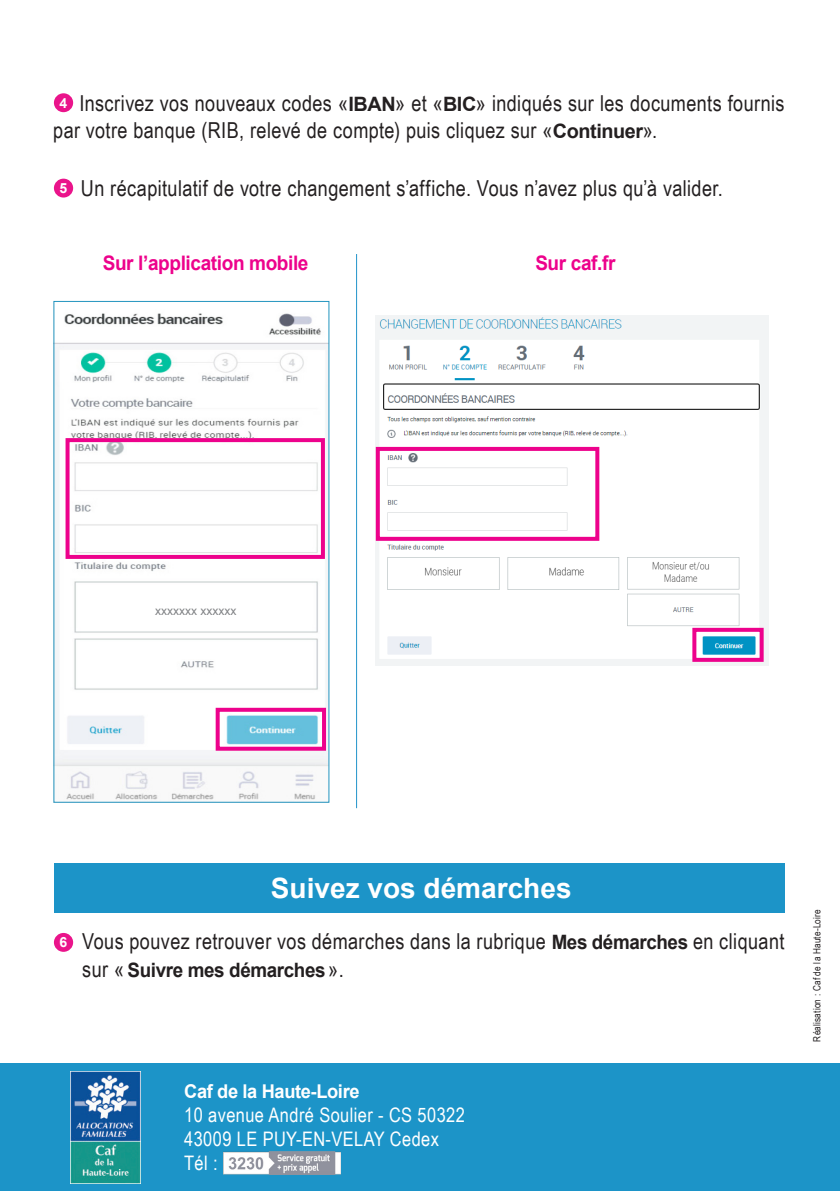
<style>
.page{position:relative;width:840px;height:1191px;background:#fff}
.page>*{position:absolute;margin:0;border:0;box-sizing:border-box;transform-origin:0 0}
.t1{font:700 28px "Arial";color:#fff}
.t2{font:22px/27px "Arial Narrow";letter-spacing:.02em;color:#231f20}
.t3{font:20px "Arial Narrow";letter-spacing:.02em;color:#fff}
.t4{font:700 20px "Arial";letter-spacing:-.02em;color:#ed028c;scale:.95 1}
.t5{font:700 19.8px "Arial";letter-spacing:-.02em;color:#231f20;scale:.95 1}
.t6{font:700 19px "Arial";letter-spacing:-.02em;color:#fff;scale:.96 1}
.t7{font:700 14px "Arial";color:#fff}
.t8{font:12px "Arial";color:#808285}
.t9{font:10px "Arial Narrow";letter-spacing:.02em;color:#231f20}
.s1{font-family:"Arial";font-weight:700;font-size:19.8px}
.s2{font-family:"Arial Narrow";font-weight:400;font-size:22px}
</style>
<div class="page">
<img style="left:375px;top:316px;width:392px;height:349px">
<div style="left:54px;top:863px;width:730px;height:49px;background:#1c94c8"></div>
<div style="left:0;top:1063px;width:839px;height:128px;background:#1c94c8"></div>
<img style="left:223px;top:1151px;width:118px;height:23px">
<img style="left:70px;top:1071px;width:70px;height:112px">
<div style="left:375px;top:447px;width:224px;height:94px;border:4px solid #ed028c"></div>
<img style="left:56px;top:313px;width:271px;height:487px">
<div style="left:65px;top:438px;width:260px;height:121px;border:4px solid #ed028c"></div>
<div style="left:215px;top:708px;width:111px;height:42px;border:4px solid #ed028c"></div>
<div style="left:692px;top:628px;width:71px;height:34px;border:4px solid #ed028c"></div>
<hr style="left:356px;top:254px;width:1px;height:554px;background:#2294ca">
<div style="left:54px;top:93px;width:19px;height:19px;background:#ea148b;border-radius:50%"></div>
<div style="left:54px;top:179px;width:19px;height:18px;background:#ea148b;border-radius:50%"></div>
<div style="left:54px;top:933px;width:19px;height:18px;background:#ea148b;border-radius:50%"></div>
<div style="left:130px;top:596px;width:134px;height:28px;background:#fff"></div>
<p class="t2" style="left:53px;top:89px;width:732px;text-indent:26px">Inscrivez vos nouveaux codes «<span class="s1">IBAN</span>» et «<span class="s1">BIC</span>» indiqués sur les documents fournis par votre banque (RIB, relevé de compte) puis cliquez sur «<span class="s1">Continuer</span>».</p>
<p class="t7" style="left:59px;top:93px;width:9px">4</p>
<p class="t7" style="left:59px;top:178px;width:9px">5</p>
<p class="t2" style="left:81px;top:174px;width:643px">Un récapitulatif de votre changement s’affiche. Vous n’avez plus qu’à valider.</p>
<p class="t4" style="left:103px;top:249px;width:218px">Sur l’application mobile</p>
<p class="t4" style="left:535px;top:249px;width:86px">Sur caf.fr</p>
<p class="t8" style="left:155px;top:603px;width:83px">xxxxxxx xxxxxx</p>
<p class="t7" style="left:59px;top:932px;width:9px">6</p>
<p class="t1" style="left:271px;top:868px;width:302px">Suivez vos démarches</p>
<p class="t2" style="left:82px;top:927px;width:703px">Vous pouvez retrouver vos démarches dans la rubrique <span class="s1">Mes démarches</span> en cliquant</p>
<p class="t5" style="left:82px;top:956px;width:276px"><span class="s2">sur «</span> Suivre mes démarches <span class="s2">».</span></p>
<p class="t6" style="left:184px;top:1078px;width:184px">Caf de la Haute-Loire</p>
<p class="t3" style="left:184px;top:1100px;width:282px">10 avenue André Soulier - CS 50322</p>
<p class="t3" style="left:184px;top:1124px;width:256px">43009 LE PUY-EN-VELAY Cedex</p>
<p class="t3" style="left:184px;top:1148px;width:35px">Tél :</p>
<p class="t9" style="left:809px;top:1041px;width:134px;rotate:-90deg">Réalisation : Caf de la Haute-Loire</p>
</div>
